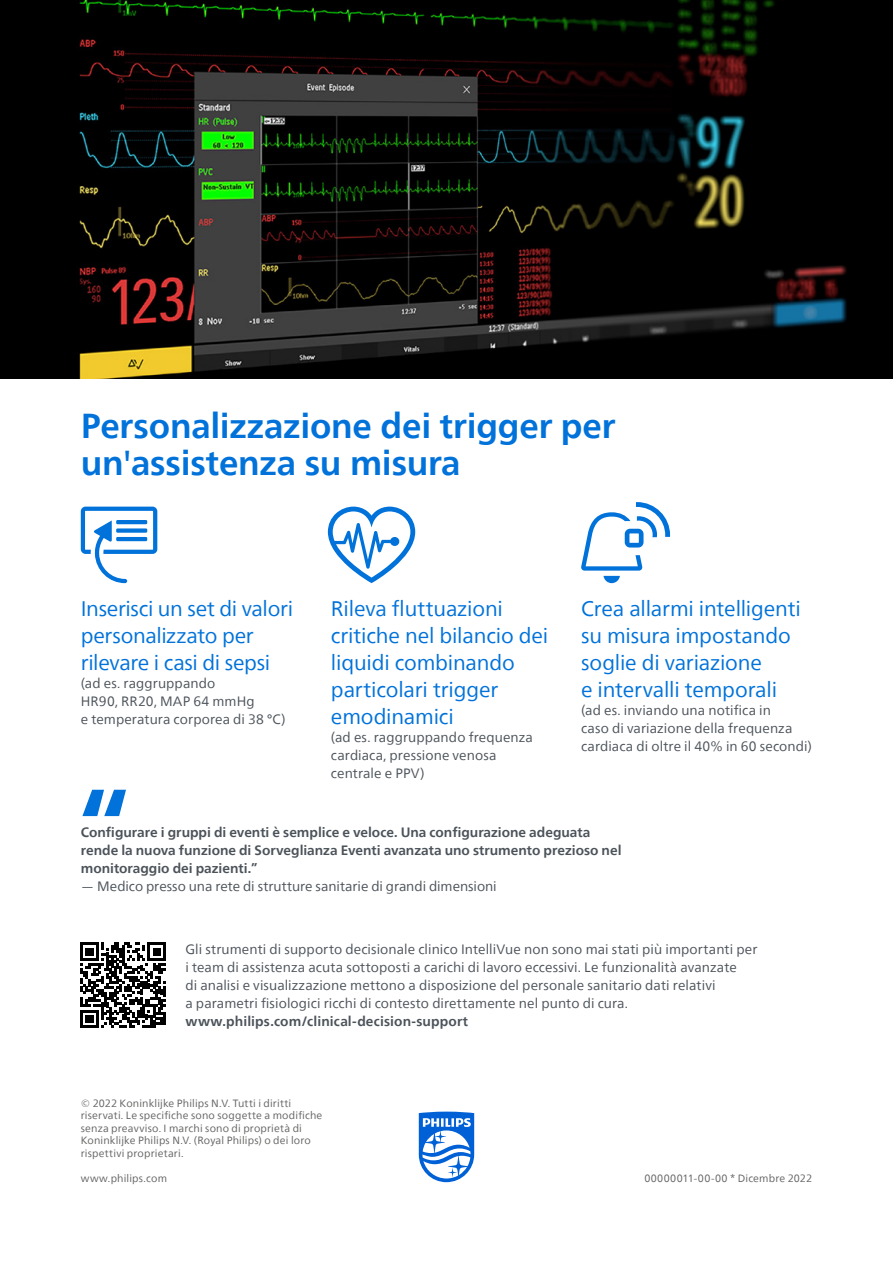
<style>
.page{position:relative;width:893px;height:1263px;background:#fff}
.page>*{position:absolute;margin:0;border:0;box-sizing:border-box;transform-origin:0 0}
.t1{font:700 109.8px "Neue Frutiger World";color:#0072da}
.t2{font:700 34.5px/37.5px "Neue Frutiger World";letter-spacing:-.005em;color:#0072da}
.t3{font:21px/27px "Neue Frutiger World";letter-spacing:-.01em;color:#0072da}
.t4{font:13.5px/18px "Neue Frutiger World";letter-spacing:.005em;color:#4b5259}
.t5{font:700 13.5px/18px "Neue Frutiger World";color:#4b5259}
.t6{font:10.5px/12.6px "Neue Frutiger World";letter-spacing:.015em;color:#636362}
</style>
<div class="page">
<svg style="left:419px;top:1111px;width:55px;height:71px"></svg>
<img style="left:0;top:0;width:893px;height:378px">
<svg style="left:81px;top:507px;width:76px;height:76px"></svg>
<svg style="left:328px;top:507px;width:87px;height:76px"></svg>
<svg style="left:581px;top:502px;width:89px;height:81px"></svg>
<svg style="left:80px;top:942px;width:86px;height:86px"></svg>
<h2 class="t2" style="left:81px;top:407px;width:536px">Personalizzazione dei trigger per un'assistenza su misura</h2>
<h3 class="t3" style="left:81px;top:596px;width:214px">Inserisci un set di valori personalizzato per rilevare i casi di sepsi</h3>
<p class="t4" style="left:81px;top:675px;width:206px">(ad es. raggruppando<br>HR90, RR20, MAP 64 mmHg<br>e temperatura corporea di 38 °C)</p>
<h1 class="t1" style="left:78px;top:735px;width:54px">“</h1>
<h3 class="t3" style="left:331px;top:596px;width:219px">Rileva fluttuazioni critiche nel bilancio dei liquidi combinando particolari trigger emodinamici</h3>
<p class="t4" style="left:331px;top:729px;width:204px">(ad es. raggruppando frequenza cardiaca, pressione venosa centrale e PPV)</p>
<h3 class="t3" style="left:581px;top:596px;width:221px">Crea allarmi intelligenti su misura impostando soglie di variazione<br>e intervalli temporali</h3>
<p class="t4" style="left:581px;top:702px;width:232px">(ad es. inviando una notifica in<br>caso di variazione della frequenza cardiaca di oltre il 40% in 60 secondi)</p>
<p class="t5" style="left:81px;top:823px;width:542px">Configurare i gruppi di eventi è semplice e veloce. Una configurazione adeguata rende la nuova funzione di Sorveglianza Eventi avanzata uno strumento prezioso nel monitoraggio dei pazienti.”</p>
<p class="t4" style="left:81px;top:877px;width:417px">— Medico presso una rete di strutture sanitarie di grandi dimensioni</p>
<p class="t4" style="left:185px;top:940px;width:573px">Gli strumenti di supporto decisionale clinico IntelliVue non sono mai stati più importanti per i team di assistenza acuta sottoposti a carichi di lavoro eccessivi. Le funzionalità avanzate<br>di analisi e visualizzazione mettono a disposizione del personale sanitario dati relativi<br>a parametri fisiologici ricchi di contesto direttamente nel punto di cura.</p>
<p class="t5" style="left:185px;top:1012px;width:284px">www.philips.com/clinical-decision-support</p>
<p class="t6" style="left:81px;top:1097px;width:243px">© 2022 Koninklijke Philips N.V. Tutti i diritti riservati. Le specifiche sono soggette a modifiche senza preavviso. I marchi sono di proprietà di Koninklijke Philips N.V. (Royal Philips) o dei loro rispettivi proprietari.</p>
<p class="t6" style="left:81px;top:1172px;width:88px">www.philips.com</p>
<p class="t6" style="left:644px;top:1172px;width:169px">00000011-00-00 * Dicembre 2022</p>
</div>
